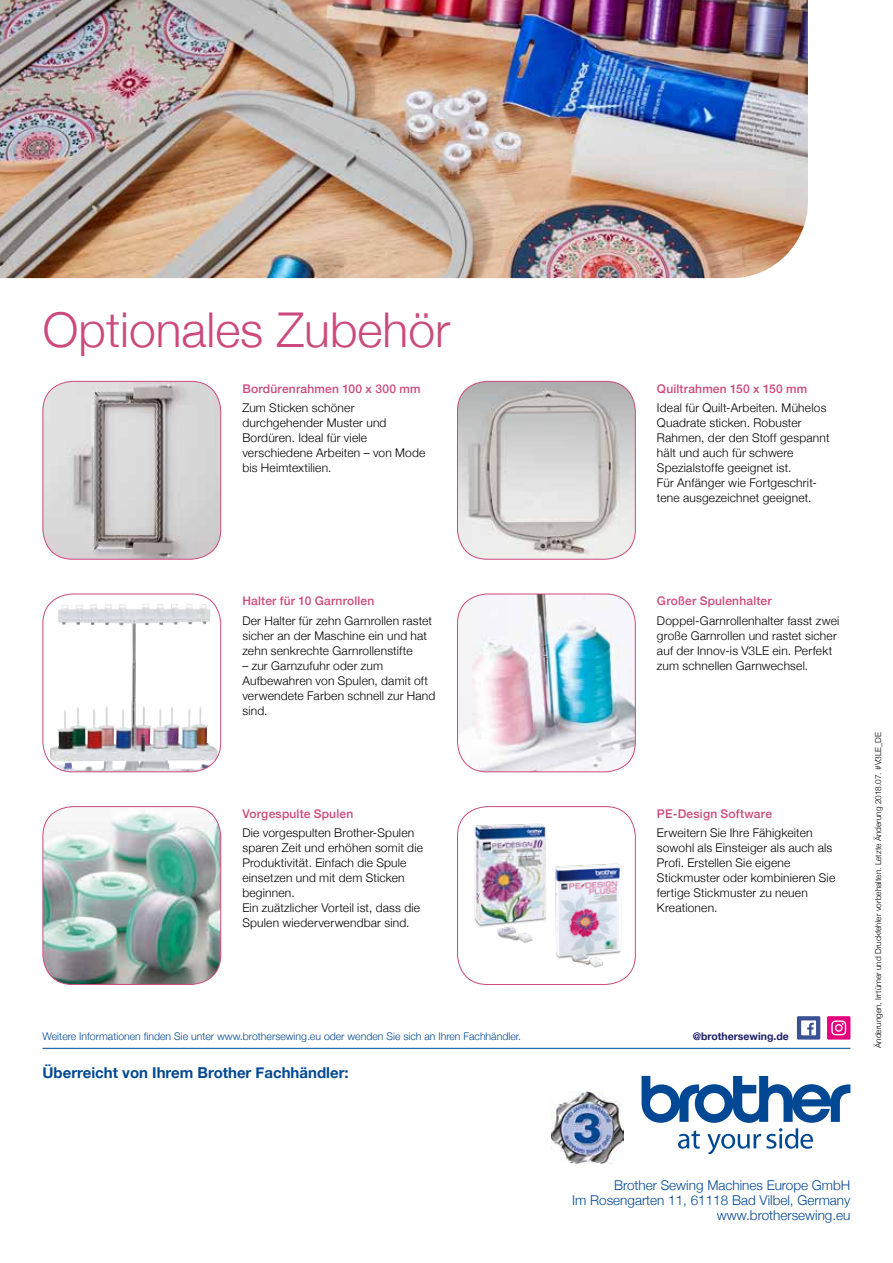
<style>
.page{position:relative;width:893px;height:1263px;background:#fff}
.page>*{position:absolute;margin:0;border:0;box-sizing:border-box;transform-origin:0 0}
.t1{font:300 48px "Helvetica Neue";color:#cc497d}
.t2{font:700 15px "Helvetica Neue";color:#004893}
.t3{font:300 13.5px/15px "Helvetica Neue";color:#004893;text-align:right}
.t4{font:300 12px/15px "Helvetica Neue";letter-spacing:.015em;color:#000}
.t5{font:500 12px "Helvetica Neue";letter-spacing:.015em;color:#cc497d}
.t6{font:300 10.5px "Helvetica Neue";color:#004893}
.t7{font:700 10.5px "Helvetica Neue";color:#1e216a}
.t8{font:300 8.25px "Helvetica Neue";color:#000}
</style>
<div class="page">
<img style="left:457px;top:808px;width:89px;height:162px">
<div style="left:457px;top:806px;width:179px;height:179px;border:1px solid #cc497d;border-radius:30px"></div>
<hr style="left:43px;top:1048px;width:807px;height:1px;background:#004893">
<svg style="left:642px;top:1076px;width:208px;height:77px"></svg>
<img style="left:457px;top:381px;width:178px;height:178px">
<div style="left:457px;top:381px;width:179px;height:179px;border:1px solid #cc497d;border-radius:30px"></div>
<img style="left:457px;top:594px;width:178px;height:178px">
<div style="left:457px;top:594px;width:179px;height:178px;border:1px solid #cc497d;border-radius:30px"></div>
<img style="left:43px;top:381px;width:178px;height:178px">
<div style="left:43px;top:381px;width:178px;height:179px;border:1px solid #cc497d;border-radius:30px"></div>
<img style="left:50px;top:604px;width:92px;height:164px">
<div style="left:43px;top:594px;width:178px;height:178px;border:1px solid #cc497d;border-radius:30px"></div>
<img style="left:43px;top:807px;width:178px;height:177px">
<div style="left:43px;top:806px;width:178px;height:179px;border:1px solid #cc497d;border-radius:30px"></div>
<img style="left:555px;top:863px;width:77px;height:113px">
<img style="left:0;top:0;width:808px;height:278px">
<img style="left:551px;top:1091px;width:72px;height:72px">
<div style="left:797px;top:1016px;width:23px;height:23px;background:#3c5193"></div>
<div style="left:801px;top:1020px;width:15px;height:15px;background:#fff"></div>
<svg style="left:807px;top:1023px;width:7px;height:12px"></svg>
<div style="left:827px;top:1016px;width:23px;height:23px;background:#e5007c"></div>
<svg style="left:831px;top:1020px;width:15px;height:15px"></svg>
<h1 class="t1" style="left:43px;top:291px;width:409px">Optionales Zubehör</h1>
<p class="t5" style="left:242px;top:379px;width:180px">Bordürenrahmen 100 x 300 mm</p>
<p class="t4" style="left:242px;top:399px;width:185px">Zum Sticken schöner durchgehender Muster und<br>Bordüren. Ideal für viele verschiedene Arbeiten – von Mode bis Heimtextilien.</p>
<p class="t5" style="left:242px;top:591px;width:134px">Halter für 10 Garnrollen</p>
<p class="t4" style="left:242px;top:612px;width:191px">Der Halter für zehn Garnrollen rastet sicher an der Maschine ein und hat zehn senkrechte Garnrollenstifte</p>
<p class="t4" style="left:242px;top:657px;width:195px">– zur Garnzufuhr oder zum<br>Aufbewahren von Spulen, damit oft verwendete Farben schnell zur Hand sind.</p>
<p class="t5" style="left:242px;top:804px;width:112px">Vorgespulte Spulen</p>
<p class="t4" style="left:242px;top:824px;width:182px">Die vorgespulten Brother-Spulen sparen Zeit und erhöhen somit die<br>Produktivität. Einfach die Spule einsetzen und mit dem Sticken beginnen.<br>Ein zuätzlicher Vorteil ist, dass die<br>Spulen wiederverwendbar sind.</p>
<p class="t6" style="left:43px;top:1027px;width:480px">Weitere Informationen finden Sie unter www.brothersewing.eu oder wenden Sie sich an Ihren Fachhändler.</p>
<p class="t2" style="left:43px;top:1061px;width:308px">Überreicht von Ihrem Brother Fachhändler:</p>
<p class="t5" style="left:657px;top:379px;width:152px">Quiltrahmen 150 x 150 mm</p>
<p class="t4" style="left:657px;top:399px;width:174px">Ideal für Quilt-Arbeiten. Mühelos<br>Quadrate sticken. Robuster<br>Rahmen, der den Stoff gespannt hält und auch für schwere<br>Spezialstoffe geeignet ist.<br>Für Anfänger wie Fortgeschrit&shy;tene ausgezeichnet geeignet.</p>
<p class="t5" style="left:657px;top:591px;width:116px">Großer Spulenhalter</p>
<p class="t4" style="left:657px;top:612px;width:184px">Doppel-Garnrollenhalter fasst zwei große Garnrollen und rastet sicher auf der Innov-is V3LE ein. Perfekt zum schnellen Garnwechsel.</p>
<p class="t5" style="left:657px;top:804px;width:117px">PE-Design Software</p>
<p class="t4" style="left:657px;top:824px;width:180px">Erweitern Sie Ihre Fähigkeiten sowohl als Einsteiger als auch als<br>Profi. Erstellen Sie eigene<br>Stickmuster oder kombinieren Sie fertige Stickmuster zu neuen<br>Kreationen.</p>
<p class="t7" style="left:693px;top:1027px;width:98px">@brothersewing.de</p>
<p class="t8" style="left:872px;top:1048px;width:317px;rotate:-90deg">Änderungen, Irrtümer und Druckfehler vorbehalten. Letzte Änderung 2018.07. #V3LE_DE</p>
<p class="t3" style="left:572px;top:1177px;width:280px">Brother Sewing Machines Europe GmbH<br>Im Rosengarten 11, 61118 Bad Vilbel, Germany www.brothersewing.eu</p>
</div>
